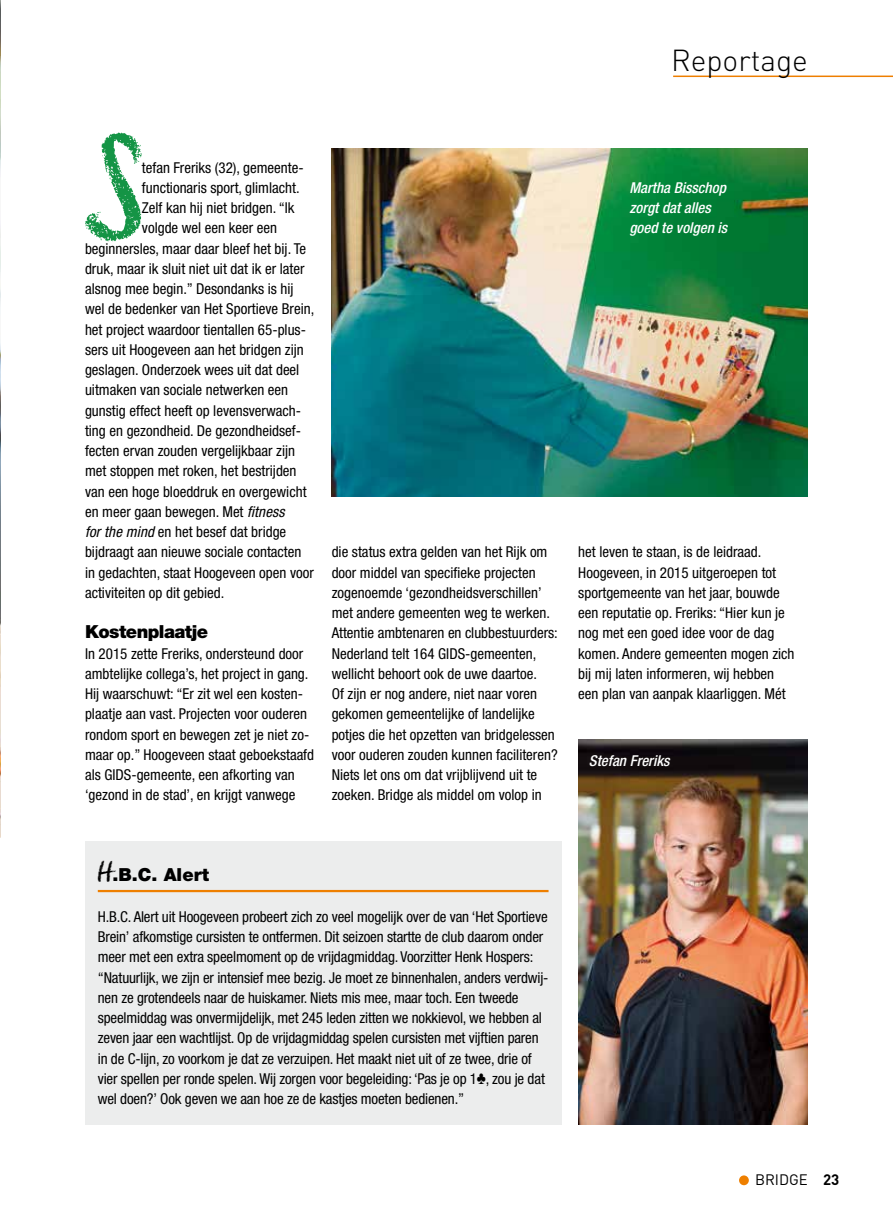
<style>
.page{position:relative;width:893px;height:1212px;background:#fff}
.page>*{position:absolute;margin:0;border:0;box-sizing:border-box;transform-origin:0 0}
.t1{font:122.4px "Creta";color:#149445}
.t2{font:300 30px "DIN Pro";color:#000}
.t3{font:900 18px "Helvetica Neue LT Std";letter-spacing:-.03em;color:#000}
.t4{font:condensed 15px/20.2px "Helvetica Neue LT Std";color:#000}
.t5{font:italic 500 condensed 15px/20.2px "Helvetica Neue LT Std";color:#fff}
.t6{font:15px "DIN Pro";color:#000}
.s1{font-style:italic}
.s2{font-family:"Creta";font-weight:400;font-size:24px}
.s3{font-weight:700}
</style>
<div class="page">
<img style="left:0;top:0;width:1px;height:837px">
<div style="left:85px;top:841px;width:476px;height:283px;background:#eceded"></div>
<hr style="left:98px;top:890px;width:451px;height:2px;background:#ee7f00">
<img style="left:332px;top:149px;width:476px;height:348px">
<img style="left:578px;top:740px;width:230px;height:384px">
<div style="left:739px;top:1175px;width:10px;height:10px;background:#ee7f00;border-radius:50%"></div>
<hr style="left:673px;top:76px;width:220px;height:1px;background:#ee7f00">
<h2 class="t2" style="left:671px;top:40px;width:138px">Reportage</h2>
<h1 class="t1" style="left:84px;top:119px;width:59px">S</h1>
<p class="t4" style="left:142px;top:157px;width:163px">tefan Freriks (32), gemeente-</p>
<p class="t4" style="left:142px;top:177px;width:159px">functionaris sport, glimlacht.</p>
<p class="t4" style="left:142px;top:198px;width:154px">Zelf kan hij niet bridgen. “Ik</p>
<p class="t4" style="left:142px;top:218px;width:137px">volgde wel een keer een</p>
<p class="t4" style="left:85px;top:238px;width:223px">beginnersles, maar daar bleef het bij. Te</p>
<p class="t4" style="left:85px;top:258px;width:221px">druk, maar ik sluit niet uit dat ik er later</p>
<p class="t4" style="left:85px;top:279px;width:210px">alsnog mee begin.” Desondanks is hij</p>
<p class="t4" style="left:85px;top:299px;width:231px">wel de bedenker van Het Sportieve Brein,</p>
<p class="t4" style="left:85px;top:319px;width:222px">het project waardoor tientallen 65-plus-</p>
<p class="t4" style="left:85px;top:339px;width:220px">sers uit Hoogeveen aan het bridgen zijn</p>
<p class="t4" style="left:85px;top:360px;width:216px">geslagen. Onderzoek wees uit dat deel</p>
<p class="t4" style="left:85px;top:380px;width:205px">uitmaken van sociale netwerken een</p>
<p class="t4" style="left:85px;top:400px;width:217px">gunstig effect heeft op levensverwach-</p>
<p class="t4" style="left:85px;top:420px;width:218px">ting en gezondheid. De gezondheidsef-</p>
<p class="t4" style="left:85px;top:441px;width:212px">fecten ervan zouden vergelijkbaar zijn</p>
<p class="t4" style="left:85px;top:461px;width:213px">met stoppen met roken, het bestrijden</p>
<p class="t4" style="left:85px;top:481px;width:223px">van een hoge bloeddruk en overgewicht</p>
<p class="t4" style="left:85px;top:501px;width:201px">en meer gaan bewegen. Met <span class="s1">fitness</span></p>
<p class="t4" style="left:85px;top:522px;width:203px"><span class="s1">for the mind</span> en het besef dat bridge</p>
<p class="t4" style="left:85px;top:542px;width:218px">bijdraagt aan nieuwe sociale contacten</p>
<p class="t4" style="left:85px;top:562px;width:230px">in gedachten, staat Hoogeveen open voor</p>
<p class="t4" style="left:85px;top:582px;width:141px">activiteiten op dit gebied.</p>
<p class="t3" style="left:85px;top:621px;width:125px">Kostenplaatje</p>
<p class="t4" style="left:85px;top:643px;width:231px">In 2015 zette Freriks, ondersteund door ambtelijke collega’s, het project in gang.<br>Hij waarschuwt: “Er zit wel een kosten&shy;plaatje aan vast. Projecten voor ouderen rondom sport en bewegen zet je niet zo&shy;maar op.” Hoogeveen staat geboekstaafd als GIDS-gemeente, een afkorting van ‘gezond in de stad’, en krijgt vanwege</p>
<p class="t4" style="left:332px;top:542px;width:228px">die status extra gelden van het Rijk om door middel van specifieke projecten zogenoemde ‘gezondheidsverschillen’ met andere gemeenten weg te werken.<br>Attentie ambtenaren en clubbestuurders:<br>Nederland telt 164 GIDS-gemeenten, wellicht behoort ook de uwe daartoe.<br>Of zijn er nog andere, niet naar voren gekomen gemeentelijke of landelijke potjes die het opzetten van bridgelessen voor ouderen zouden kunnen faciliteren?<br>Niets let ons om dat vrijblijvend uit te zoeken. Bridge als middel om volop in</p>
<p class="t5" style="left:629px;top:178px;width:99px">Martha Bisschop zorgt dat alles goed te volgen is</p>
<p class="t4" style="left:578px;top:542px;width:218px">het leven te staan, is de leidraad.<br>Hoogeveen, in 2015 uitgeroepen tot sportgemeente van het jaar, bouwde een reputatie op. Freriks: “Hier kun je nog met een goed idee voor de dag komen. Andere gemeenten mogen zich bij mij laten informeren, wij hebben een plan van aanpak klaarliggen. Mét</p>
<p class="t5" style="left:589px;top:751px;width:82px">Stefan Freriks</p>
<p class="t3" style="left:98px;top:864px;width:113px"><span class="s2">H</span>.B.C. Alert</p>
<p class="t4" style="left:98px;top:906px;width:452px">H.B.C. Alert uit Hoogeveen probeert zich zo veel mogelijk over de van ‘Het Sportieve Brein’ afkomstige cursisten te ontfermen. Dit seizoen startte de club daarom onder meer met een extra speelmoment op de vrijdagmiddag. Voorzitter Henk Hospers: “Natuurlijk, we zijn er intensief mee bezig. Je moet ze binnenhalen, anders verdwij&shy;nen ze grotendeels naar de huiskamer. Niets mis mee, maar toch. Een tweede speelmiddag was onvermijdelijk, met 245 leden zitten we nokkievol, we hebben al zeven jaar een wachtlijst. Op de vrijdagmiddag spelen cursisten met vijftien paren in de C-lijn, zo voorkom je dat ze verzuipen. Het maakt niet uit of ze twee, drie of vier spellen per ronde spelen. Wij zorgen voor begeleiding: ‘Pas je op 1♣, zou je dat wel doen?’ Ook geven we aan hoe ze de kastjes moeten bedienen.”</p>
<p class="t6" style="left:755px;top:1169px;width:86px">BRIDGE <span class="s3">23</span></p>
</div>
